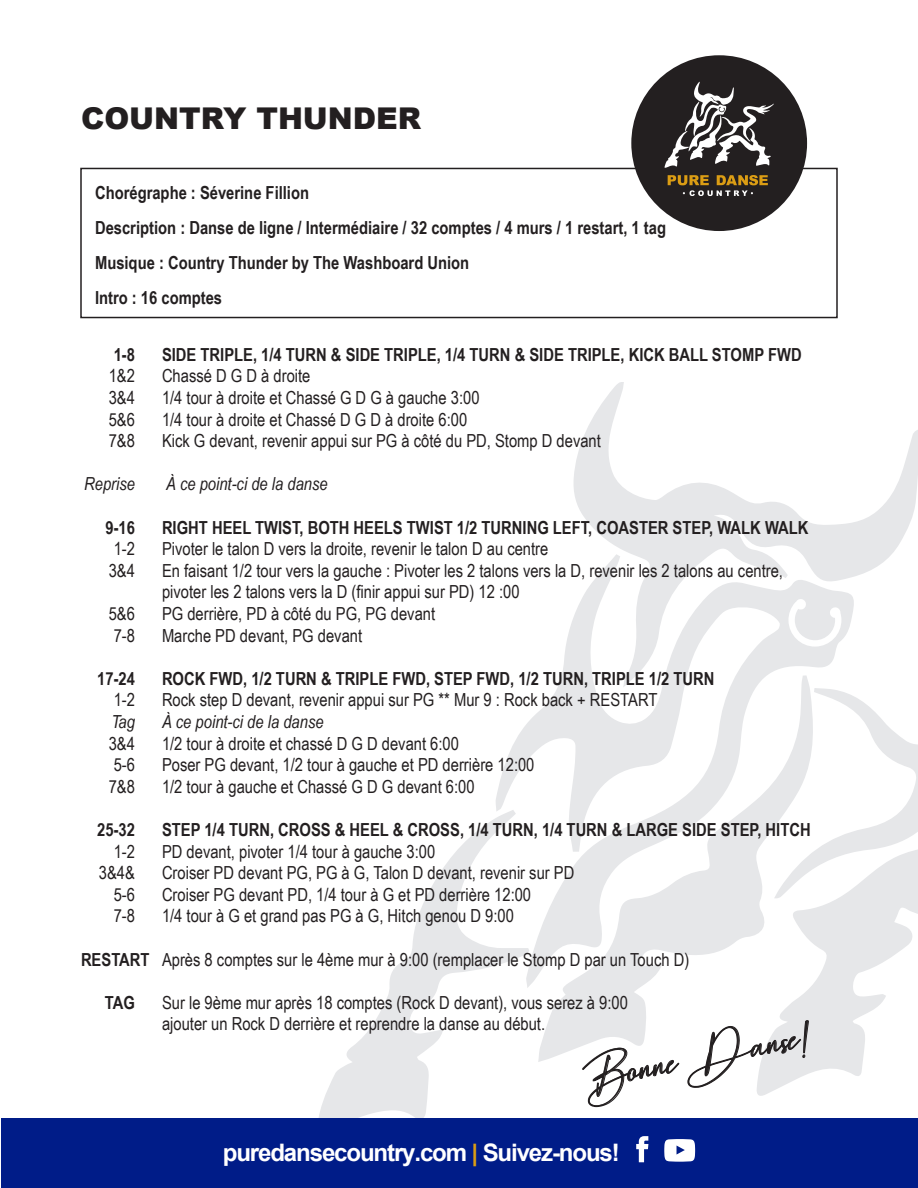
<style>
.page{position:relative;width:918px;height:1188px;background:#fff}
.page>*{position:absolute;margin:0;border:0;box-sizing:border-box;transform-origin:0 0}
.t1{font:34.5px "Hearth Stone";color:#231f20}
.t2{font:900 30px "Arial";color:#231f20}
.t3{font:700 24.15px "Arial";letter-spacing:-.05em;color:#fff}
.t4{font:18px "Arial Narrow";color:#231f20}
.t5{font:700 18px "Arial Narrow";color:#231f20}
.t6{font:italic 18px "Arial Narrow";color:#231f20}
.s1{font-weight:700}
.s2{color:#db9d14}
</style>
<div class="page">
<svg style="left:855px;top:697px;width:63px;height:88px"></svg>
<svg style="left:319px;top:819px;width:176px;height:299px"></svg>
<svg style="left:757px;top:785px;width:161px;height:311px"></svg>
<svg style="left:573px;top:383px;width:345px;height:193px"></svg>
<svg style="left:538px;top:988px;width:278px;height:74px"></svg>
<svg style="left:495px;top:554px;width:360px;height:434px"></svg>
<div style="left:1px;top:1118px;width:917px;height:70px;background:#001c88"></div>
<div style="left:631px;top:55px;width:176px;height:176px;background:#231f20;border-radius:50%"></div>
<svg style="left:665px;top:82px;width:109px;height:86px"></svg>
<svg style="left:668px;top:175px;width:100px;height:21px"></svg>
<svg style="left:636px;top:1136px;width:12px;height:26px"></svg>
<svg style="left:664px;top:1139px;width:31px;height:23px"></svg>
<svg style="left:582px;top:1048px;width:97px;height:59px"></svg>
<svg style="left:688px;top:1020px;width:121px;height:68px"></svg>
<div style="left:80px;top:168px;width:758px;height:150px;border:2px solid #231f20"></div>
<p class="t2" style="left:81px;top:97px;width:342px">COUNTRY THUNDER</p>
<p class="t5" style="left:95px;top:179px;width:216px">Chorégraphe : Séverine Fillion</p>
<p class="t5" style="left:95px;top:214px;width:572px">Description : Danse de ligne / Intermédiaire / 32 comptes / 4 murs / 1 restart, 1 tag</p>
<p class="t5" style="left:95px;top:249px;width:376px">Musique : Country Thunder by The Washboard Union</p>
<p class="t5" style="left:95px;top:284px;width:129px">Intro : 16 comptes</p>
<p class="t5" style="left:114px;top:341px;width:23px">1-8</p>
<p class="t5" style="left:162px;top:341px;width:641px">SIDE TRIPLE, 1/4 TURN &amp; SIDE TRIPLE, 1/4 TURN &amp; SIDE TRIPLE, KICK BALL STOMP FWD</p>
<p class="t4" style="left:109px;top:363px;width:28px">1&amp;2</p>
<p class="t4" style="left:162px;top:363px;width:150px">Chassé D G D à droite</p>
<p class="t4" style="left:109px;top:385px;width:28px">3&amp;4</p>
<p class="t4" style="left:162px;top:385px;width:319px">1/4 tour à droite et Chassé G D G à gauche 3:00</p>
<p class="t4" style="left:109px;top:406px;width:28px">5&amp;6</p>
<p class="t4" style="left:162px;top:406px;width:307px">1/4 tour à droite et Chassé D G D à droite 6:00</p>
<p class="t4" style="left:109px;top:428px;width:28px">7&amp;8</p>
<p class="t4" style="left:162px;top:428px;width:440px">Kick G devant, revenir appui sur PG à côté du PD, Stomp D devant</p>
<p class="t6" style="left:84px;top:472px;width:52px">Reprise</p>
<p class="t6" style="left:166px;top:472px;width:163px">À ce point-ci de la danse</p>
<p class="t5" style="left:105px;top:514px;width:31px">9-16</p>
<p class="t5" style="left:162px;top:514px;width:648px">RIGHT HEEL TWIST, BOTH HEELS TWIST 1/2 TURNING LEFT, COASTER STEP, WALK WALK</p>
<p class="t4" style="left:114px;top:536px;width:23px">1-2</p>
<p class="t4" style="left:162px;top:536px;width:388px">Pivoter le talon D vers la droite, revenir le talon D au centre</p>
<p class="t4" style="left:109px;top:557px;width:28px">3&amp;4</p>
<p class="t4" style="left:162px;top:557px;width:623px">En faisant 1/2 tour vers la gauche : Pivoter les 2 talons vers la D, revenir les 2 talons au centre,</p>
<p class="t4" style="left:162px;top:579px;width:359px">pivoter les 2 talons vers la D (finir appui sur PD) 12 :00</p>
<p class="t4" style="left:109px;top:601px;width:28px">5&amp;6</p>
<p class="t4" style="left:162px;top:601px;width:275px">PG derrière, PD à côté du PG, PG devant</p>
<p class="t4" style="left:114px;top:622px;width:23px">7-8</p>
<p class="t4" style="left:162px;top:622px;width:202px">Marche PD devant, PG devant</p>
<p class="t5" style="left:97px;top:665px;width:39px">17-24</p>
<p class="t5" style="left:162px;top:665px;width:554px">ROCK FWD, 1/2 TURN &amp; TRIPLE FWD, STEP FWD, 1/2 TURN, TRIPLE 1/2 TURN</p>
<p class="t4" style="left:114px;top:687px;width:23px">1-2</p>
<p class="t4" style="left:162px;top:687px;width:497px">Rock step D devant, revenir appui sur PG ** Mur 9 : Rock back + RESTART</p>
<p class="t6" style="left:112px;top:709px;width:25px">Tag</p>
<p class="t6" style="left:162px;top:709px;width:163px">À ce point-ci de la danse</p>
<p class="t4" style="left:109px;top:730px;width:28px">3&amp;4</p>
<p class="t4" style="left:162px;top:730px;width:299px">1/2 tour à droite et chassé D G D devant 6:00</p>
<p class="t4" style="left:114px;top:752px;width:23px">5-6</p>
<p class="t4" style="left:162px;top:752px;width:374px">Poser PG devant, 1/2 tour à gauche et PD derrière 12:00</p>
<p class="t4" style="left:109px;top:773px;width:28px">7&amp;8</p>
<p class="t4" style="left:162px;top:773px;width:314px">1/2 tour à gauche et Chassé G D G devant 6:00</p>
<p class="t5" style="left:97px;top:816px;width:39px">25-32</p>
<p class="t5" style="left:162px;top:816px;width:650px">STEP 1/4 TURN, CROSS &amp; HEEL &amp; CROSS, 1/4 TURN, 1/4 TURN &amp; LARGE SIDE STEP, HITCH</p>
<p class="t4" style="left:114px;top:838px;width:23px">1-2</p>
<p class="t4" style="left:162px;top:838px;width:275px">PD devant, pivoter 1/4 tour à gauche 3:00</p>
<p class="t4" style="left:99px;top:860px;width:38px">3&amp;4&amp;</p>
<p class="t4" style="left:162px;top:860px;width:414px">Croiser PD devant PG, PG à G, Talon D devant, revenir sur PD</p>
<p class="t4" style="left:114px;top:881px;width:23px">5-6</p>
<p class="t4" style="left:162px;top:881px;width:371px">Croiser PG devant PD, 1/4 tour à G et PD derrière 12:00</p>
<p class="t4" style="left:114px;top:903px;width:23px">7-8</p>
<p class="t4" style="left:162px;top:903px;width:354px">1/4 tour à G et grand pas PG à G, Hitch genou D 9:00</p>
<p class="t4" style="left:81px;top:946px;width:610px"><span class="s1">RESTART</span> Après 8 comptes sur le 4ème mur à 9:00 (remplacer le Stomp D par un Touch D)</p>
<p class="t5" style="left:105px;top:989px;width:32px">TAG</p>
<p class="t4" style="left:162px;top:989px;width:467px">Sur le 9ème mur après 18 comptes (Rock D devant), vous serez à 9:00</p>
<p class="t4" style="left:162px;top:1011px;width:385px">ajouter un Rock D derrière et reprendre la danse au début.</p>
<p class="t1" style="left:577px;top:1061px;width:237px;rotate:-11deg">Bonne Danse!</p>
<p class="t3" style="left:223px;top:1136px;width:398px">puredansecountry.com <span class="s2">|</span> Suivez-nous!</p>
</div>
